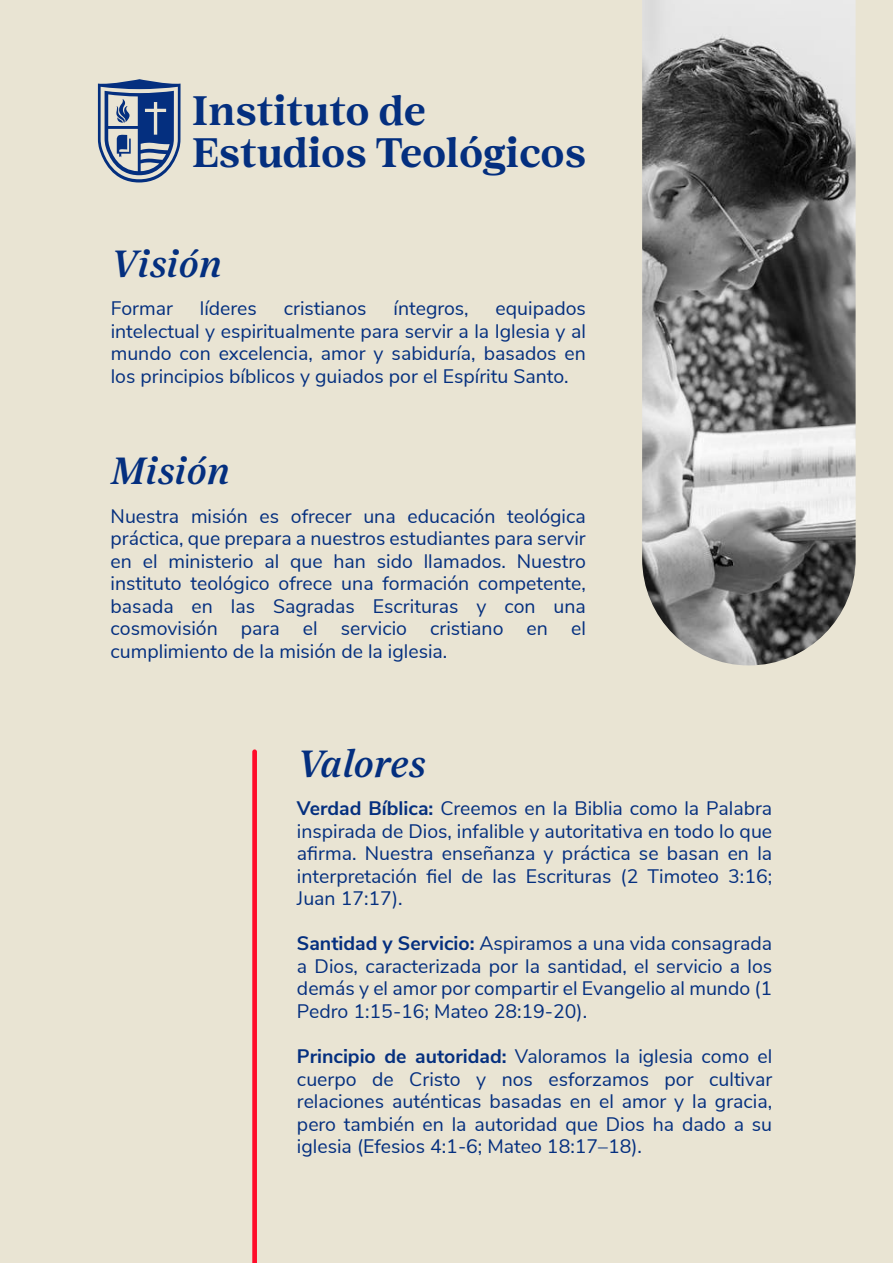
<style>
.page{position:relative;width:893px;height:1263px;background:#e9e4d3}
.page>*{position:absolute;margin:0;border:0;box-sizing:border-box;transform-origin:0 0}
.t1{font:700 41.1px/42px "Lust Text";color:#042f7f}
.t2{font:italic 500 37.8px "Lust Text";letter-spacing:-.005em;color:#042f7f}
.t3{font:19.5px/22.5px "Nunito Sans";color:#042f7f;text-align:justify}
.s1{font-weight:700}
</style>
<div class="page">
<svg style="left:98px;top:79px;width:83px;height:103px"></svg>
<svg style="left:252px;top:749px;width:5px;height:514px;background:#fd1934"></svg>
<img style="left:642px;top:0;width:214px;height:665px">
<h1 class="t1" style="left:192px;top:89px;width:396px">Instituto de<br>Estudios Teológicos</h1>
<h2 class="t2" style="left:111px;top:242px;width:114px">Visión</h2>
<p class="t3" style="left:111px;top:296px;width:64px">Formar</p>
<p class="t3" style="left:200px;top:296px;width:58px">líderes</p>
<p class="t3" style="left:284px;top:296px;width:84px">cristianos</p>
<p class="t3" style="left:393px;top:296px;width:77px">íntegros,</p>
<p class="t3" style="left:111px;top:296px;width:477px;text-indent:385px">equipados intelectual y espiritualmente para servir a la Iglesia y al mundo con excelencia, amor y sabiduría, basados en los principios bíblicos y guiados por el Espíritu Santo.</p>
<h2 class="t2" style="left:110px;top:449px;width:122px">Misión</h2>
<p class="t3" style="left:111px;top:503px;width:477px">Nuestra misión es ofrecer una educación teológica práctica, que prepara a nuestros estudiantes para servir en el ministerio al que han sido llamados. Nuestro instituto teológico ofrece una formación competente, basada en las Sagradas Escrituras y con una cosmovisión para el servicio cristiano en el cumplimiento de la misión de la iglesia.</p>
<h2 class="t2" style="left:297px;top:742px;width:131px">Valores</h2>
<p class="t3" style="left:297px;top:796px;width:477px"><span class="s1">Verdad Bíblica:</span> Creemos en la Biblia como la Palabra inspirada de Dios, infalible y autoritativa en todo lo que afirma. Nuestra enseñanza y práctica se basan en la interpretación fiel de las Escrituras (2 Timoteo 3:16; Juan 17:17).</p>
<p class="t3" style="left:297px;top:931px;width:477px"><span class="s1">Santidad y Servicio:</span> Aspiramos a una vida consagrada a Dios, caracterizada por la santidad, el servicio a los demás y el amor por compartir el Evangelio al mundo (1<br>Pedro 1:15-16; Mateo 28:19-20).</p>
<p class="t3" style="left:297px;top:1044px;width:477px"><span class="s1">Principio de autoridad:</span> Valoramos la iglesia como el cuerpo de Cristo y nos esforzamos por cultivar relaciones auténticas basadas en el amor y la gracia, pero también en la autoridad que Dios ha dado a su iglesia (Efesios 4:1-6; Mateo 18:17–18).</p>
</div>
